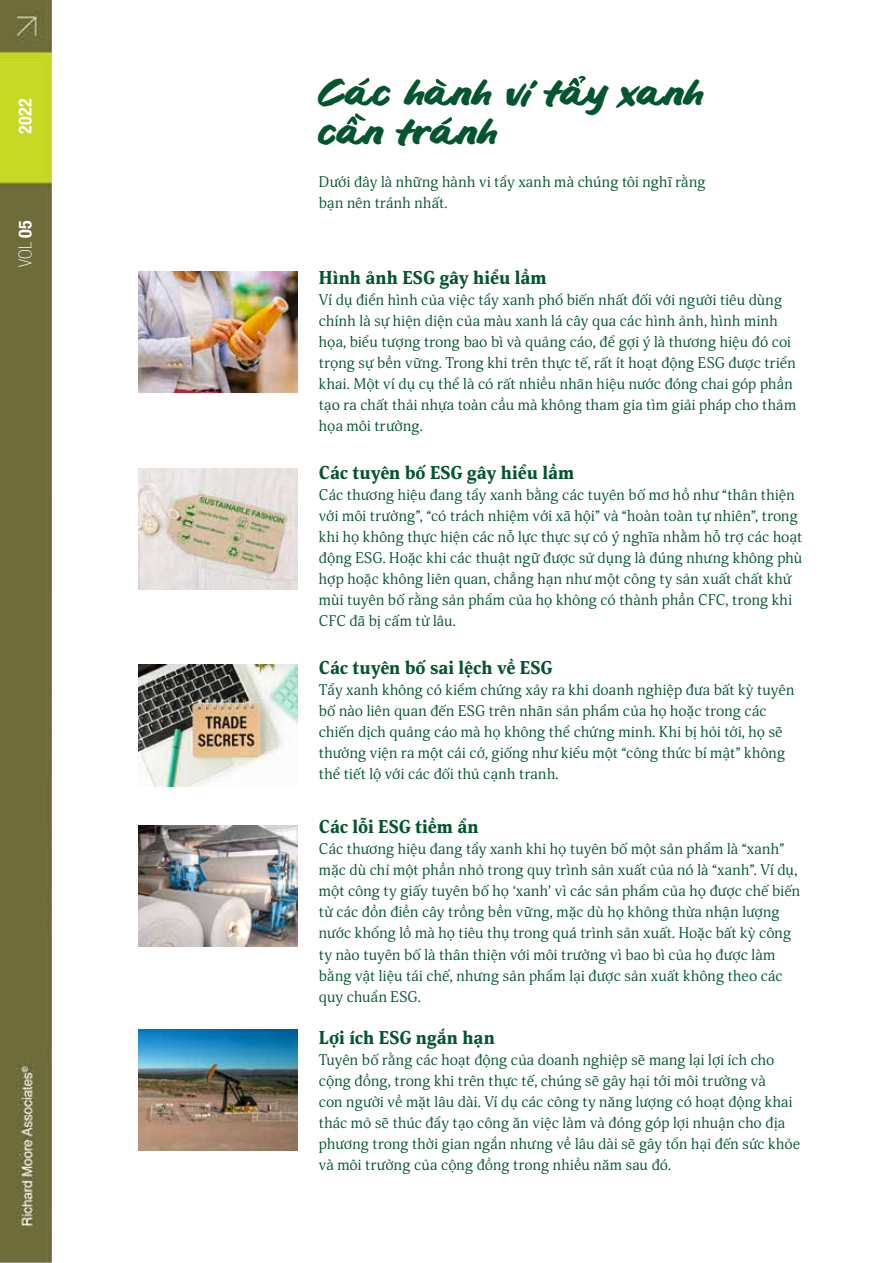
<style>
.page{position:relative;width:893px;height:1263px;background:#fff}
.page>*{position:absolute;margin:0;border:0;box-sizing:border-box;transform-origin:0 0}
.t1{font:36px/39px "Blankit";letter-spacing:.005em;color:#03552f}
.t2{font:900 18px "Orbi VO";color:#03552f}
.t3{font:100 18px "Helvetica Neue Condensed VO";color:#fff}
.t4{font:700 18px "Helvetica Neue Condensed VO";color:#fff}
.t5{font:15px/21px "Orbi VO";letter-spacing:.005em;color:#03552f}
.s1{font-weight:700}
</style>
<div class="page">
<img style="left:0;top:0;width:52px;height:1263px">
<img style="left:139px;top:271px;width:159px;height:121px">
<img style="left:139px;top:468px;width:159px;height:121px">
<img style="left:139px;top:665px;width:159px;height:121px">
<img style="left:139px;top:825px;width:159px;height:121px">
<img style="left:139px;top:1029px;width:159px;height:122px">
<svg style="left:435px;top:78px;width:12px;height:9px"></svg>
<svg style="left:346px;top:113px;width:20px;height:13px"></svg>
<svg style="left:358px;top:77px;width:12px;height:9px"></svg>
<svg style="left:441px;top:117px;width:11px;height:8px"></svg>
<svg style="left:568px;top:76px;width:18px;height:11px"></svg>
<p class="t4" style="left:11px;top:134px;width:37px;rotate:-90deg">2022</p>
<p class="t3" style="left:12px;top:267px;width:48px;rotate:-90deg">VOL <span class="s1">05</span></p>
<h1 class="t1" style="left:319px;top:76px;width:388px">Cac hanh vi tay xanh can tranh</h1>
<p class="t5" style="left:319px;top:171px;width:388px">Dưới đây là những hành vi tẩy xanh mà chúng tôi nghĩ rằng bạn nên tránh nhất.</p>
<p class="t2" style="left:319px;top:264px;width:229px">Hình ảnh ESG gây hiểu lầm</p>
<p class="t5" style="left:319px;top:289px;width:479px">Ví dụ điển hình của việc tẩy xanh phổ biến nhất đối với người tiêu dùng chính là sự hiện diện của màu xanh lá cây qua các hình ảnh, hình minh họa, biểu tượng trong bao bì và quảng cáo, để gợi ý là thương hiệu đó coi trọng sự bền vững. Trong khi trên thực tế, rất ít hoạt động ESG được triển khai. Một ví dụ cụ thể là có rất nhiều nhãn hiệu nước đóng chai góp phần tạo ra chất thải nhựa toàn cầu mà không tham gia tìm giải pháp cho thảm họa môi trường.</p>
<p class="t2" style="left:319px;top:459px;width:257px">Các tuyên bố ESG gây hiểu lầm</p>
<p class="t5" style="left:319px;top:484px;width:485px">Các thương hiệu đang tẩy xanh bằng các tuyên bố mơ hồ như “thân thiện với môi trường”, “có trách nhiệm với xã hội” và “hoàn toàn tự nhiên”, trong khi họ không thực hiện các nỗ lực thực sự có ý nghĩa nhằm hỗ trợ các hoạt động ESG. Hoặc khi các thuật ngữ được sử dụng là đúng nhưng không phù hợp hoặc không liên quan, chẳng hạn như một công ty sản xuất chất khử mùi tuyên bố rằng sản phẩm của họ không có thành phần CFC, trong khi CFC đã bị cấm từ lâu.</p>
<p class="t2" style="left:319px;top:654px;width:235px">Các tuyên bố sai lệch về ESG</p>
<p class="t5" style="left:319px;top:679px;width:477px">Tẩy xanh không có kiểm chứng xảy ra khi doanh nghiệp đưa bất kỳ tuyên bố nào liên quan đến ESG trên nhãn sản phẩm của họ hoặc trong các chiến dịch quảng cáo mà họ không thể chứng minh. Khi bị hỏi tới, họ sẽ thường viện ra một cái cớ, giống như kiểu một “công thức bí mật” không thể tiết lộ với các đối thủ cạnh tranh.</p>
<p class="t2" style="left:319px;top:813px;width:161px">Các lỗi ESG tiềm ẩn</p>
<p class="t5" style="left:319px;top:838px;width:483px">Các thương hiệu đang tẩy xanh khi họ tuyên bố một sản phẩm là “xanh” mặc dù chỉ một phần nhỏ trong quy trình sản xuất của nó là “xanh”. Ví dụ, một công ty giấy tuyên bố họ ‘xanh’ vì các sản phẩm của họ được chế biến từ các đồn điền cây trồng bền vững, mặc dù họ không thừa nhận lượng nước khổng lồ mà họ tiêu thụ trong quá trình sản xuất. Hoặc bất kỳ công ty nào tuyên bố là thân thiện với môi trường vì bao bì của họ được làm bằng vật liệu tái chế, nhưng sản phẩm lại được sản xuất không theo các quy chuẩn ESG.</p>
<p class="t2" style="left:319px;top:1023px;width:177px">Lợi ích ESG ngắn hạn</p>
<p class="t5" style="left:319px;top:1048px;width:483px">Tuyên bố rằng các hoạt động của doanh nghiệp sẽ mang lại lợi ích cho cộng đồng, trong khi trên thực tế, chúng sẽ gây hại tới môi trường và<br>con người về mặt lâu dài. Ví dụ các công ty năng lượng có hoạt động khai thác mỏ sẽ thúc đẩy tạo công ăn việc làm và đóng góp lợi nhuận cho địa phương trong thời gian ngắn nhưng về lâu dài sẽ gây tổn hại đến sức khỏe và môi trường của cộng đồng trong nhiều năm sau đó.</p>
</div>
